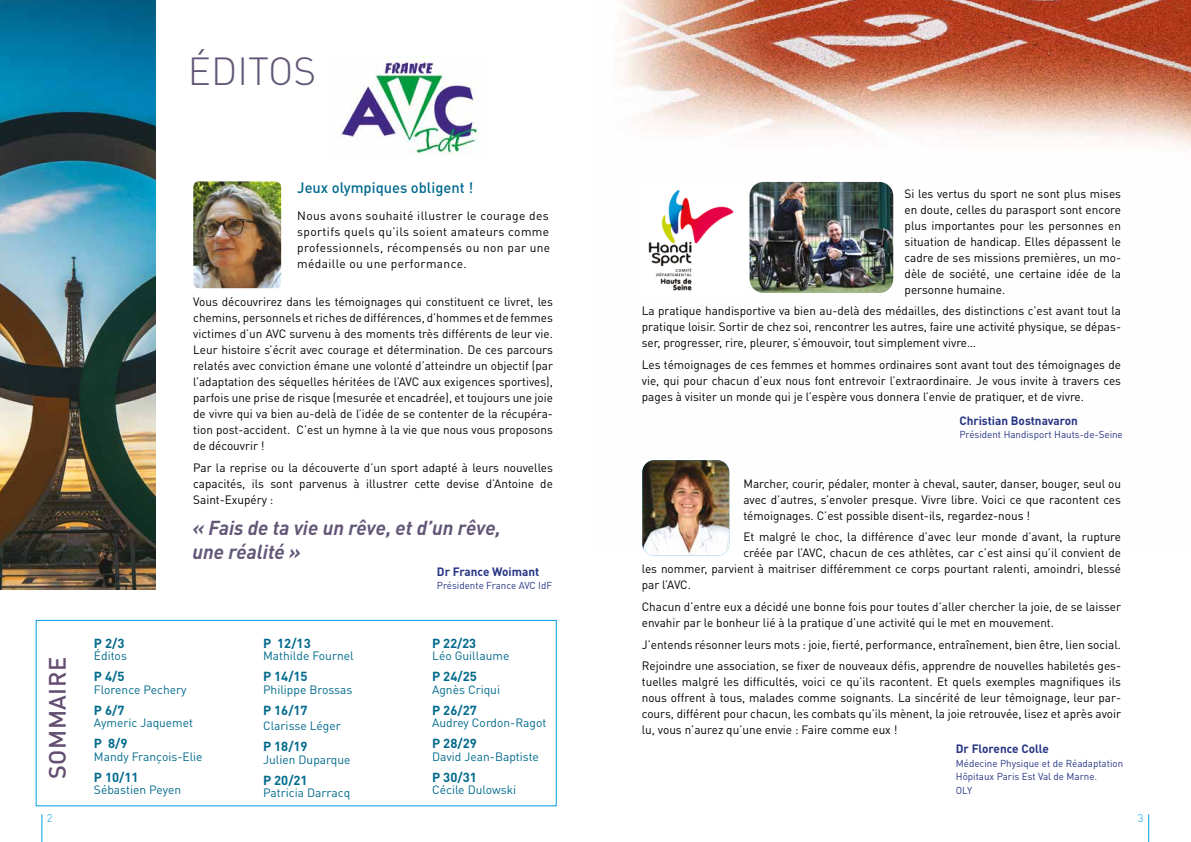
<style>
.page{position:relative;width:1191px;height:842px;background:#fff}
.page>*{position:absolute;margin:0;border:0;box-sizing:border-box;transform-origin:0 0}
.t1{font:300 38.7px "DIN Pro";color:#635777}
.t2{font:500 23.5px "DIN Pro";letter-spacing:.02em;color:#644e72}
.t3{font:italic 700 20px/24px "DIN";color:#635777}
.t4{font:500 15px "DIN Pro";color:#006a8d}
.t5{font:700 13px "DIN Pro";color:#006a8d}
.t6{font:12px/16px "DIN Pro";color:#000;text-align:justify}
.t7{font:12px "DIN Pro";color:#006a8d}
.t8{font:12px/16px "DIN Pro";letter-spacing:.03em;color:#000}
.t9{font:700 12px "DIN Pro";color:#283583}
.t10{font:300 11px "DIN Pro";color:#009fe3}
.t11{font:10px/13.7px "DIN Pro";color:#283583}
</style>
<div class="page">
<img style="left:617px;top:0;width:574px;height:546px">
<img style="left:340px;top:57px;width:139px;height:99px">
<img style="left:193px;top:181px;width:88px;height:107px">
<img style="left:0;top:0;width:155px;height:590px">
<img style="left:642px;top:460px;width:87px;height:96px">
<div style="left:36px;top:620px;width:520px;height:186px;border:1px solid #009fe3"></div>
<img style="left:749px;top:182px;width:144px;height:111px">
<img style="left:636px;top:183px;width:110px;height:113px">
<svg style="left:1148px;top:814px;width:1px;height:28px"></svg>
<svg style="left:42px;top:814px;width:1px;height:28px"></svg>
<h1 class="t1" style="left:188px;top:45px;width:130px">ÉDITOS</h1>
<h2 class="t2" style="left:41px;top:779px;width:123px;rotate:-90deg">SOMMAIRE</h2>
<p class="t4" style="left:297px;top:177px;width:177px">Jeux olympiques obligent !</p>
<p class="t8" style="left:297px;top:207px;width:255px">Nous avons souhaité illustrer le courage des sportifs quels qu’ils soient amateurs comme professionnels, récompensés ou non par une médaille ou une performance.</p>
<p class="t6" style="left:193px;top:293px;width:361px">Vous découvrirez dans les témoignages qui constituent ce livret, les chemins, personnels et riches de différences, d’hommes et de femmes victimes d’un AVC survenu à des moments très différents de leur vie.<br>Leur histoire s’écrit avec courage et détermination. De ces parcours relatés avec conviction émane une volonté d’atteindre un objectif (par l’adaptation des séquelles héritées de l’AVC aux exigences sportives), parfois une prise de risque (mesurée et encadrée), et toujours une joie de vivre qui va bien au-delà de l’idée de se contenter de la récupéra&shy;tion post-accident. C’est un hymne à la vie que nous vous proposons de découvrir !</p>
<p class="t6" style="left:193px;top:459px;width:361px">Par la reprise ou la découverte d’un sport adapté à leurs nouvelles capacités, ils sont parvenus à illustrer cette devise d’Antoine de Saint-Exupéry :</p>
<h3 class="t3" style="left:192px;top:514px;width:310px">« Fais de ta vie un rêve, et d’un rêve, une réalité »</h3>
<p class="t5" style="left:94px;top:634px;width:32px">P 2/3</p>
<p class="t7" style="left:94px;top:648px;width:34px">Éditos</p>
<p class="t5" style="left:94px;top:668px;width:32px">P 4/5</p>
<p class="t7" style="left:94px;top:681px;width:94px">Florence Pechery</p>
<p class="t5" style="left:94px;top:701px;width:32px">P 6/7</p>
<p class="t7" style="left:94px;top:715px;width:101px">Aymeric Jaquemet</p>
<p class="t5" style="left:94px;top:735px;width:35px">P 8/9</p>
<p class="t7" style="left:94px;top:748px;width:110px">Mandy François-Elie</p>
<p class="t5" style="left:94px;top:768px;width:46px">P 10/11</p>
<p class="t7" style="left:94px;top:782px;width:89px">Sébastien Peyen</p>
<p class="t5" style="left:263px;top:634px;width:49px">P 12/13</p>
<p class="t7" style="left:263px;top:648px;width:92px">Mathilde Fournel</p>
<p class="t5" style="left:263px;top:668px;width:46px">P 14/15</p>
<p class="t7" style="left:263px;top:681px;width:91px">Philippe Brossas</p>
<p class="t5" style="left:263px;top:701px;width:46px">P 16/17</p>
<p class="t7" style="left:263px;top:718px;width:79px">Clarisse Léger</p>
<p class="t5" style="left:263px;top:738px;width:46px">P 18/19</p>
<p class="t7" style="left:263px;top:751px;width:89px">Julien Duparque</p>
<p class="t5" style="left:263px;top:771px;width:46px">P 20/21</p>
<p class="t7" style="left:263px;top:785px;width:89px">Patricia Darracq</p>
<p class="t9" style="left:437px;top:564px;width:104px">Dr France Woimant</p>
<p class="t11" style="left:437px;top:578px;width:117px">Présidente France AVC IdF</p>
<p class="t5" style="left:432px;top:634px;width:46px">P 22/23</p>
<p class="t7" style="left:432px;top:648px;width:79px">Léo Guillaume</p>
<p class="t5" style="left:432px;top:668px;width:46px">P 24/25</p>
<p class="t7" style="left:432px;top:681px;width:69px">Agnès Criqui</p>
<p class="t5" style="left:432px;top:701px;width:46px">P 26/27</p>
<p class="t7" style="left:432px;top:715px;width:116px">Audrey Cordon-Ragot</p>
<p class="t5" style="left:432px;top:735px;width:46px">P 28/29</p>
<p class="t7" style="left:432px;top:748px;width:108px">David Jean-Baptiste</p>
<p class="t5" style="left:432px;top:768px;width:46px">P 30/31</p>
<p class="t7" style="left:432px;top:782px;width:86px">Cécile Dulowski</p>
<p class="t6" style="left:904px;top:185px;width:218px">Si les vertus du sport ne sont plus mises en doute, celles du parasport sont encore plus importantes pour les personnes en situation de handicap. Elles dépassent le cadre de ses missions premières, un mo&shy;dèle de société, une certaine idée de la personne humaine.</p>
<p class="t6" style="left:642px;top:302px;width:481px">La pratique handisportive va bien au-delà des médailles, des distinctions c’est avant tout la pratique loisir. Sortir de chez soi, rencontrer les autres, faire une activité physique, se dépas&shy;ser, progresser, rire, pleurer, s’émouvoir, tout simplement vivre…</p>
<p class="t6" style="left:642px;top:356px;width:481px">Les témoignages de ces femmes et hommes ordinaires sont avant tout des témoignages de vie, qui pour chacun d’eux nous font entrevoir l’extraordinaire. Je vous invite à travers ces pages à visiter un monde qui je l’espère vous donnera l’envie de pratiquer, et de vivre.</p>
<p class="t9" style="left:959px;top:412px;width:120px">Christian Bostnavaron</p>
<p class="t11" style="left:959px;top:427px;width:165px">Président Handisport Hauts-de-Seine</p>
<p class="t6" style="left:743px;top:475px;width:379px">Marcher, courir, pédaler, monter à cheval, sauter, danser, bouger, seul ou avec d’autres, s’envoler presque. Vivre libre. Voici ce que racontent ces témoignages. C’est possible disent-ils, regardez-nous !</p>
<p class="t6" style="left:743px;top:529px;width:379px">Et malgré le choc, la différence d’avec leur monde d’avant, la rupture</p>
<p class="t6" style="left:743px;top:545px;width:379px">créée par l’AVC, chacun de ces athlètes, car c’est ainsi qu’il convient de</p>
<p class="t6" style="left:642px;top:561px;width:481px">les nommer, parvient à maitriser différemment ce corps pourtant ralenti, amoindri, blessé</p>
<p class="t6" style="left:642px;top:577px;width:51px">par l’AVC.</p>
<p class="t6" style="left:642px;top:598px;width:481px">Chacun d’entre eux a décidé une bonne fois pour toutes d’aller chercher la joie, de se laisser envahir par le bonheur lié à la pratique d’une activité qui le met en mouvement.</p>
<p class="t6" style="left:642px;top:633px;width:481px;line-height:21.7px">J’entends résonner leurs mots : joie, fierté, performance, entraînement, bien être, lien social.<br>Rejoindre une association, se fixer de nouveaux défis, apprendre de nouvelles habiletés ges-</p>
<p class="t6" style="left:642px;top:674px;width:481px">tuelles malgré les difficultés, voici ce qu’ils racontent. Et quels exemples magnifiques ils nous offrent à tous, malades comme soignants. La sincérité de leur témoignage, leur par&shy;cours, différent pour chacun, les combats qu’ils mènent, la joie retrouvée, lisez et après avoir lu, vous n’aurez qu’une envie : Faire comme eux !</p>
<p class="t9" style="left:956px;top:740px;width:94px">Dr Florence Colle</p>
<p class="t11" style="left:956px;top:756px;width:169px">Médecine Physique et de Réadaptation<br>Hôpitaux Paris Est Val de Marne.<br>OLY</p>
<p class="t10" style="left:47px;top:810px;width:7px">2</p>
<p class="t10" style="left:1138px;top:810px;width:7px">3</p>
</div>
